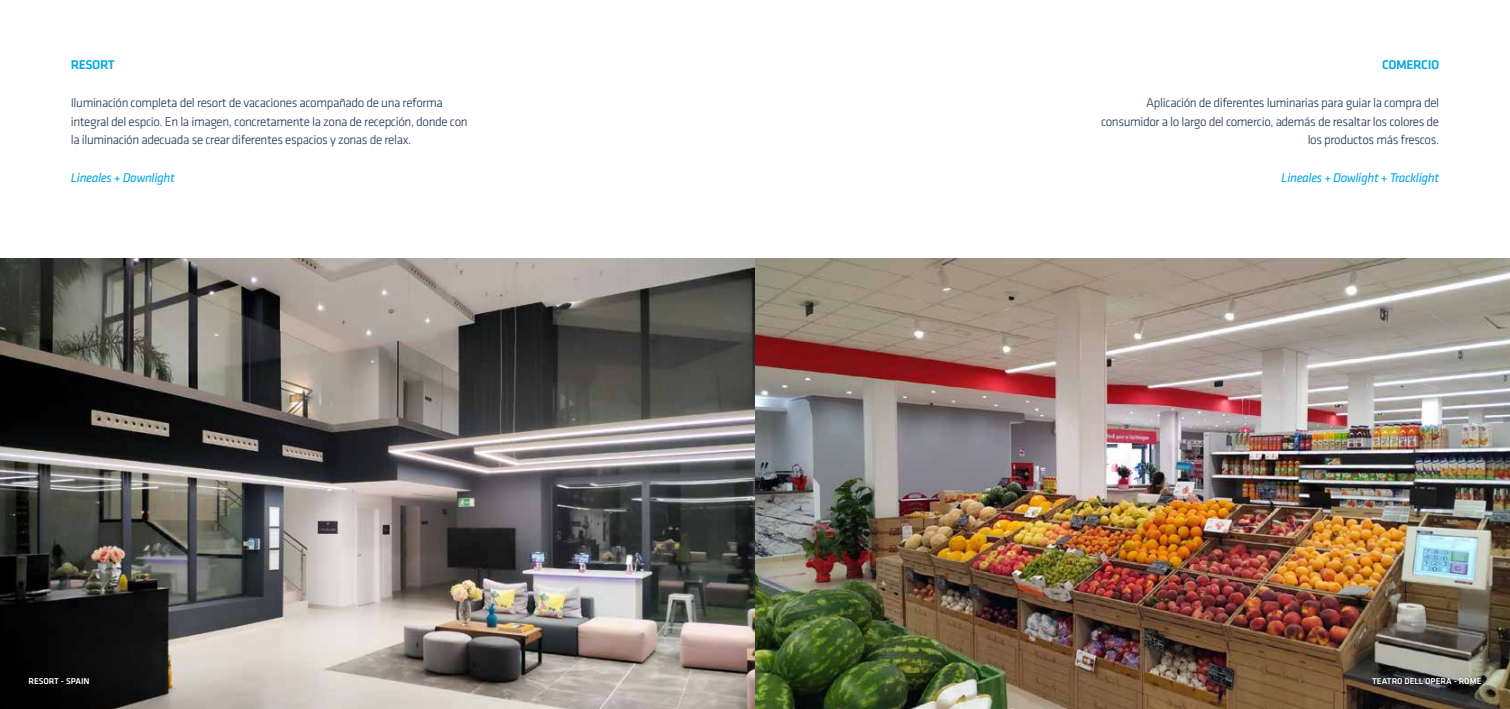
<style>
.page{position:relative;width:1510px;height:709px;background:#fff}
.page>*{position:absolute;margin:0;border:0;box-sizing:border-box;transform-origin:0 0}
.t1{font:300 13.12px/18.8px "Klavika";letter-spacing:-.03em;color:#182d4d;text-align:right}
.t2{font:italic 13.12px "Klavika";letter-spacing:-.03em;color:#00a6e2}
.t3{font:500 13.12px "Klavika";letter-spacing:-.03em;color:#00a8e2}
.t4{font:500 8.75px "Klavika";color:#fff}
</style>
<div class="page">
<img style="left:0;top:259px;width:1509px;height:450px">
<img style="left:1370px;top:674px;width:114px;height:14px">
<img style="left:26px;top:674px;width:66px;height:14px">
<p class="t3" style="left:71px;top:58px;width:46px">RESORT</p>
<p class="t1" style="left:71px;top:93px;width:398px;text-align:left">Iluminación completa del resort de vacaciones acompañado de una reforma integral del espcio. En la imagen, concretamente la zona de recepción, donde con la iluminación adecuada se crear diferentes espacios y zonas de relax.</p>
<p class="t2" style="left:71px;top:170px;width:106px">Lineales + Downlight</p>
<p class="t3" style="left:1382px;top:58px;width:59px">COMERCIO</p>
<p class="t1" style="left:1101px;top:93px;width:340px">Aplicación de diferentes luminarias para guiar la compra del consumidor a lo largo del comercio, además de resaltar los colores de los productos más frescos.</p>
<p class="t2" style="left:1281px;top:170px;width:159px">Lineales + Dowlight + Tracklight</p>
<p class="t4" style="left:28px;top:676px;width:63px">RESORT - SPAIN</p>
<p class="t4" style="left:1372px;top:676px;width:111px">TEATRO DELL'OPERA - ROME</p>
</div>
